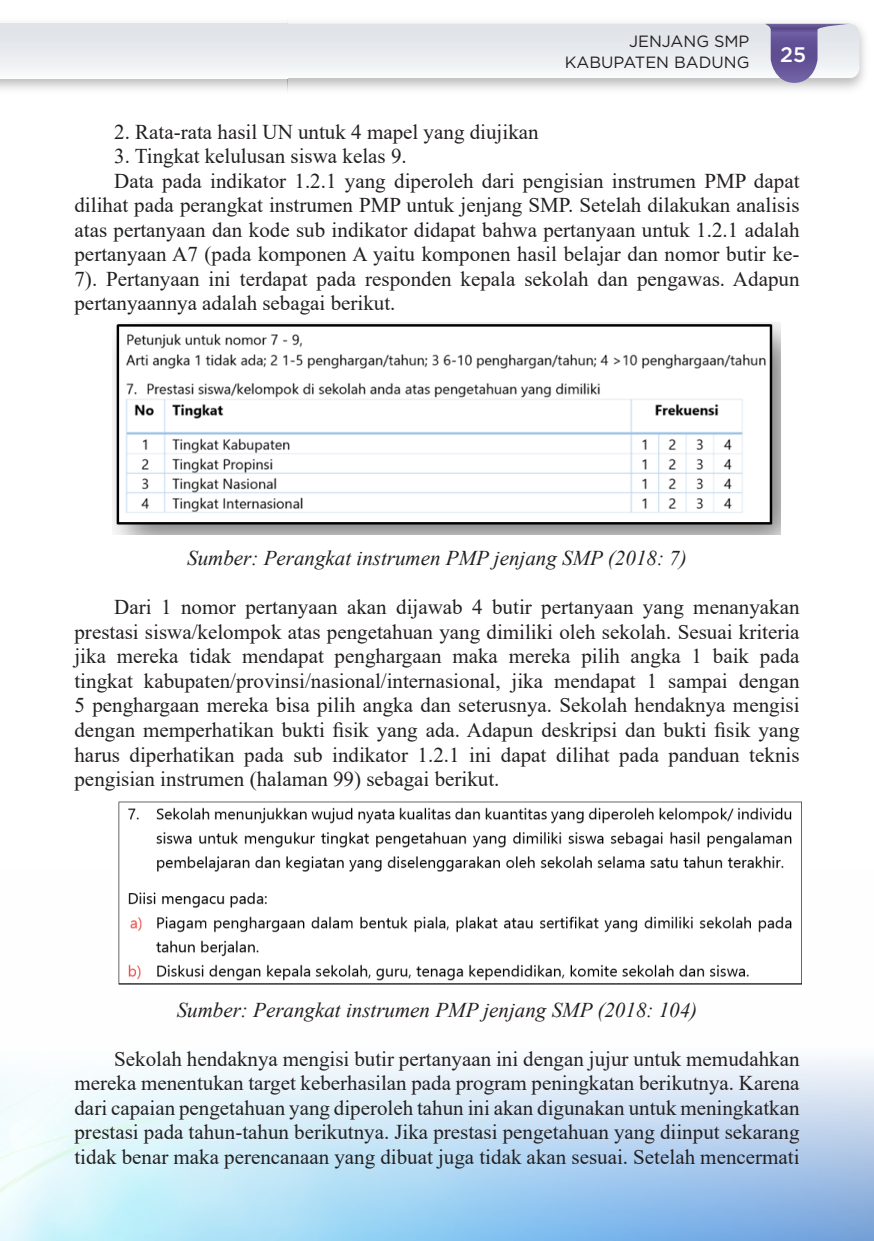
<style>
.page{position:relative;width:874px;height:1241px;background:#fff}
.page>*{position:absolute;margin:0;border:0;box-sizing:border-box;transform-origin:0 0}
.t1{font:21px/24.5px "Times New Roman";color:#231f20;text-align:justify}
.sum{font:italic 21px "Times New Roman";color:#231f20}
.t2{font:500 21px "Gotham";color:#fff}
.t3{font:16.28px/21px "Gotham";color:#231f20;text-align:right}
</style>
<div class="page">
<svg style="left:287px;top:24px;width:572px;height:59px"></svg>
<div style="left:0;top:24px;width:287px;height:54px;background:linear-gradient(to bottom,#dbe0e6,#f6f8f9)"></div>
<img style="left:112px;top:322px;width:668px;height:212px">
<img style="left:118px;top:801px;width:684px;height:184px">
<p class="t3" style="left:564px;top:30px;width:186px">JENJANG SMP<br>KABUPATEN BADUNG</p>
<p class="t2" style="left:779px;top:41px;width:27px">25</p>
<p class="t1" style="left:114px;top:119px;width:426px">2. Rata-rata hasil UN untuk 4 mapel yang diujikan</p>
<p class="t1" style="left:114px;top:143px;width:294px">3. Tingkat kelulusan siswa kelas 9.</p>
<p class="t1" style="left:74px;top:168px;width:726px;text-indent:40px">Data pada indikator 1.2.1 yang diperoleh dari pengisian instrumen PMP dapat dilihat pada perangkat instrumen PMP untuk jenjang SMP. Setelah dilakukan analisis atas pertanyaan dan kode sub indikator didapat bahwa pertanyaan untuk 1.2.1 adalah pertanyaan A7 (pada komponen A yaitu komponen hasil belajar dan nomor butir ke-7). Pertanyaan ini terdapat pada responden kepala sekolah dan pengawas. Adapun pertanyaannya adalah sebagai berikut.</p>
<p class="sum" style="left:187px;top:544px;width:501px">Sumber: Perangkat instrumen PMP jenjang SMP (2018: 7)</p>
<p class="t1" style="left:74px;top:594px;width:726px;text-indent:40px">Dari 1 nomor pertanyaan akan dijawab 4 butir pertanyaan yang menanyakan prestasi siswa/kelompok atas pengetahuan yang dimiliki oleh sekolah. Sesuai kriteria jika mereka tidak mendapat penghargaan maka mereka pilih angka 1 baik pada tingkat kabupaten/provinsi/nasional/internasional, jika mendapat 1 sampai dengan 5 penghargaan mereka bisa pilih angka dan seterusnya. Sekolah hendaknya mengisi dengan memperhatikan bukti fisik yang ada. Adapun deskripsi dan bukti fisik yang harus diperhatikan pada sub indikator 1.2.1 ini dapat dilihat pada panduan teknis pengisian instrumen (halaman 99) sebagai berikut.</p>
<p class="sum" style="left:177px;top:994px;width:522px">Sumber: Perangkat instrumen PMP jenjang SMP (2018: 104)</p>
<p class="t1" style="left:74px;top:1045px;width:726px;text-indent:40px">Sekolah hendaknya mengisi butir pertanyaan ini dengan jujur untuk memudahkan mereka menentukan target keberhasilan pada program peningkatan berikutnya. Karena dari capaian pengetahuan yang diperoleh tahun ini akan digunakan untuk meningkatkan prestasi pada tahun-tahun berikutnya. Jika prestasi pengetahuan yang diinput sekarang tidak benar maka perencanaan yang dibuat juga tidak akan sesuai. Setelah mencermati</p>
</div>
